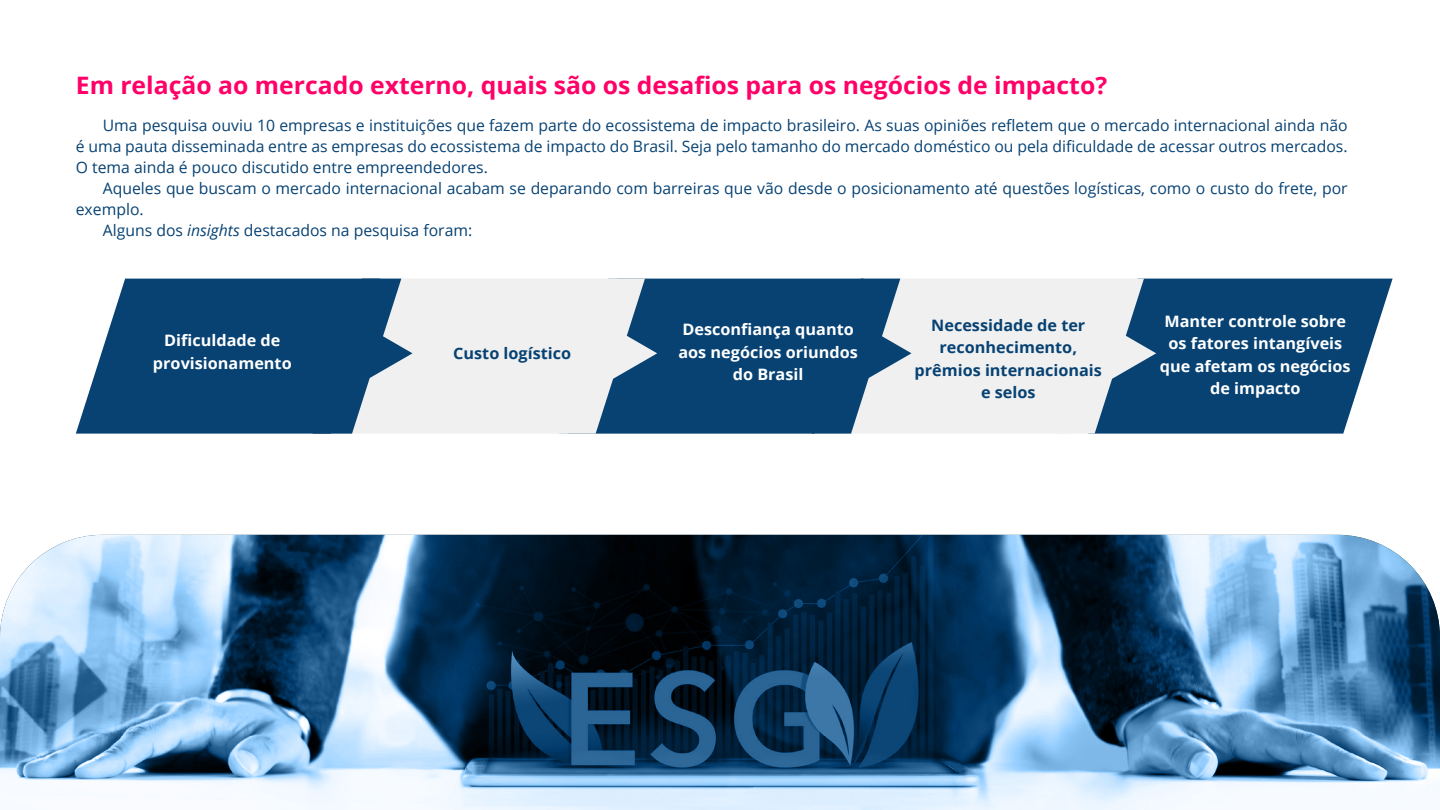
<style>
.page{position:relative;width:1440px;height:810px;background:#fff}
.page>*{position:absolute;margin:0;border:0;box-sizing:border-box;transform-origin:0 0}
.t1{font:700 24px "Open Sans";color:#ff0068}
.t2{font:15.75px/21px "Open Sans";color:#074273;text-align:justify}
.t3{font:700 15.75px/22.5px "Open Sans";color:#fff;text-align:center}
.t4{font:700 15.75px/22.5px "Open Sans";color:#074273;text-align:center}
.s1{font-style:italic}
</style>
<div class="page">
<svg style="left:1156px;top:279px;width:237px;height:155px;background:#205581"></svg>
<svg style="left:1128px;top:279px;width:28px;height:155px"></svg>
<div style="left:911px;top:279px;width:217px;height:155px;background:#f0f0f0"></div>
<svg style="left:864px;top:279px;width:47px;height:154px"></svg>
<div style="left:657px;top:279px;width:207px;height:155px;background:#074273"></div>
<svg style="left:629px;top:279px;width:28px;height:155px"></svg>
<div style="left:413px;top:279px;width:216px;height:155px;background:#f0f0f0"></div>
<svg style="left:391px;top:279px;width:22px;height:154px"></svg>
<svg style="left:76px;top:279px;width:315px;height:155px;background:#245883"></svg>
<svg style="left:0;top:535px;width:1440px;height:275px;background:#567a99"></svg>
<h1 class="t1" style="left:76px;top:68px;width:1033px">Em relação ao mercado externo, quais são os desafios para os negócios de impacto?</h1>
<p class="t2" style="left:76px;top:115px;width:1273px;text-indent:27px">Uma pesquisa ouviu 10 empresas e instituições que fazem parte do ecossistema de impacto brasileiro. As suas opiniões refletem que o mercado internacional ainda não é uma pauta disseminada entre as empresas do ecossistema de impacto do Brasil. Seja pelo tamanho do mercado doméstico ou pela dificuldade de acessar outros mercados.<br>O tema ainda é pouco discutido entre empreendedores.</p>
<p class="t2" style="left:103px;top:178px;width:1246px">Aqueles que buscam o mercado internacional acabam se deparando com barreiras que vão desde o posicionamento até questões logísticas, como o custo do frete, por</p>
<p class="t2" style="left:76px;top:199px;width:69px">exemplo.</p>
<p class="t2" style="left:103px;top:220px;width:371px">Alguns dos <span class="s1">insights</span> destacados na pesquisa foram:</p>
<p class="t3" style="left:153px;top:329px;width:140px">Dificuldade de provisionamento</p>
<p class="t3" style="left:678px;top:318px;width:181px">Desconfiança quanto aos negócios oriundos do Brasil</p>
<p class="t4" style="left:915px;top:313px;width:189px">Necessidade de ter reconhecimento, prêmios internacionais e selos</p>
<p class="t3" style="left:1160px;top:309px;width:192px">Manter controle sobre os fatores intangíveis que afetam os negócios de impacto</p>
<p class="t4" style="left:453px;top:341px;width:119px">Custo logístico</p>
</div>
